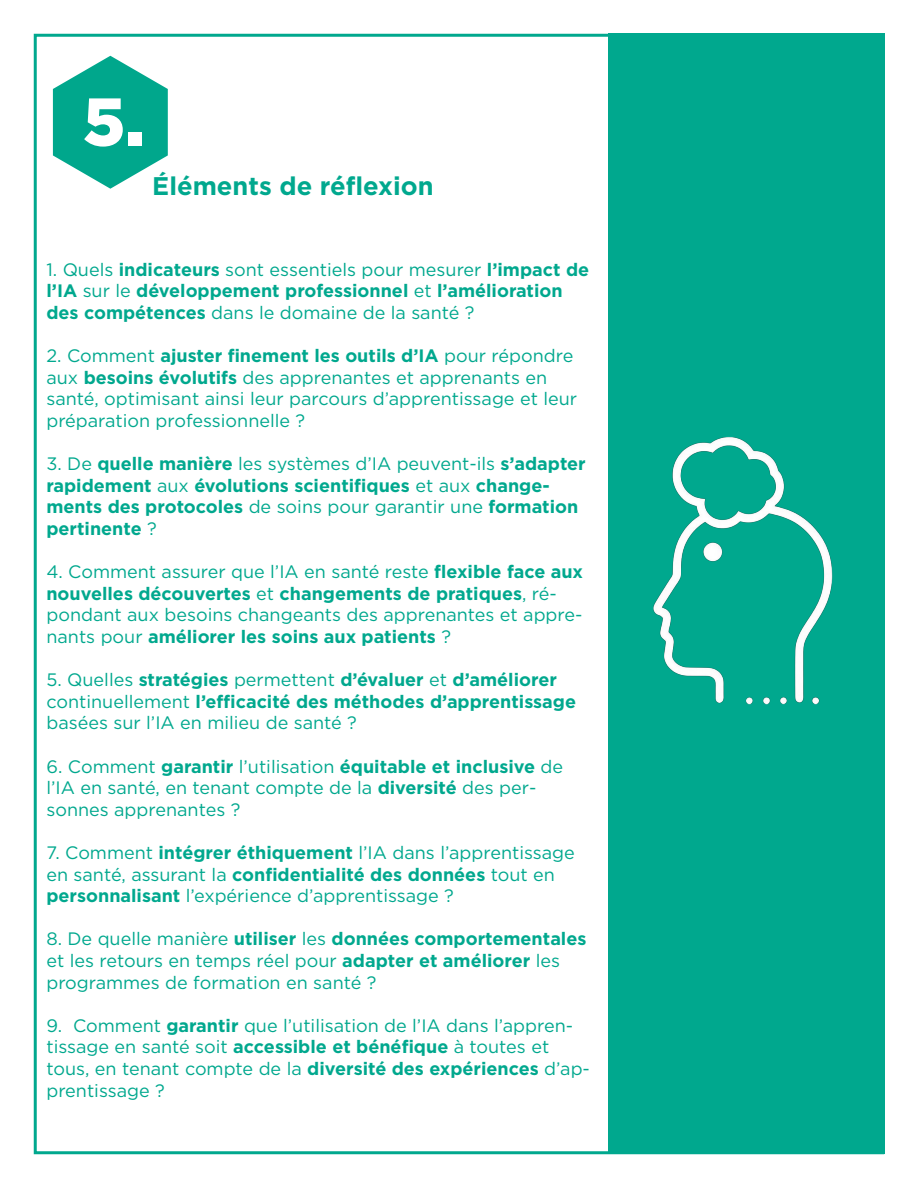
<style>
.page{position:relative;width:918px;height:1188px;background:#fff}
.page>*{position:absolute;margin:0;border:0;box-sizing:border-box;transform-origin:0 0}
.t1{font:900 67.5px "Gotham";color:#fff}
.t2{font:700 25.5px "Gotham";color:#00a88e}
.t3{font:18px/21.6px "Gotham";color:#00a88e}
.t4{font:700 18px/21.6px "Gotham";color:#00a88e}
.s1{font-weight:400}
.s2{font-weight:700}
</style>
<div class="page">
<div style="left:608px;top:34px;width:276px;height:1120px;background:#00a88e"></div>
<svg style="left:53px;top:56px;width:115px;height:133px"></svg>
<img style="left:653px;top:293px;width:232px;height:567px">
<p class="t1" style="left:83px;top:75px;width:63px">5.</p>
<p class="t2" style="left:152px;top:169px;width:283px">Éléments de réflexion</p>
<p class="t4" style="left:46px;top:258px;width:544px"><span class="s1">1. Quels</span> indicateurs <span class="s1">sont essentiels pour mesurer</span> l’impact de l’IA <span class="s1">sur le</span> développement professionnel <span class="s1">et</span> l’amélioration des compétences <span class="s1">dans le domaine de la santé ?</span></p>
<p class="t3" style="left:46px;top:345px;width:532px">2. Comment <span class="s2">ajuster finement les outils d’IA</span> pour répondre aux <span class="s2">besoins évolutifs</span> des apprenantes et apprenants en santé, optimisant ainsi leur parcours d’apprentissage et leur préparation professionnelle ?</p>
<p class="t4" style="left:46px;top:453px;width:541px"><span class="s1">3. De</span> quelle manière <span class="s1">les systèmes d’IA peuvent-ils</span> s’adapter rapidement <span class="s1">aux</span> évolutions scientifiques <span class="s1">et aux</span> change&shy;ments des protocoles <span class="s1">de soins pour garantir une</span> formation pertinente <span class="s1">?</span></p>
<p class="t3" style="left:46px;top:561px;width:538px">4. Comment assurer que l’IA en santé reste <span class="s2">flexible face aux nouvelles découvertes</span> et <span class="s2">changements de pratiques</span>, ré&shy;pondant aux besoins changeants des apprenantes et appre&shy;nants pour <span class="s2">améliorer les soins aux patients</span> ?</p>
<p class="t4" style="left:46px;top:669px;width:531px"><span class="s1">5. Quelles</span> stratégies <span class="s1">permettent</span> d’évaluer <span class="s1">et</span> d’améliorer <span class="s1">continuellement</span> l’efficacité des méthodes d’apprentissage <span class="s1">basées sur l’IA en milieu de santé ?</span></p>
<p class="t3" style="left:46px;top:755px;width:518px">6. Comment <span class="s2">garantir</span> l’utilisation <span class="s2">équitable et inclusive</span> de l’IA en santé, en tenant compte de la <span class="s2">diversité</span> des per&shy;sonnes apprenantes ?</p>
<p class="t3" style="left:46px;top:841px;width:530px">7. Comment <span class="s2">intégrer éthiquement</span> l’IA dans l’apprentissage en santé, assurant la <span class="s2">confidentialité des données</span> tout en <span class="s2">personnalisant</span> l’expérience d’apprentissage ?</p>
<p class="t3" style="left:46px;top:928px;width:542px">8. De quelle manière <span class="s2">utiliser</span> les <span class="s2">données comportementales </span>et les retours en temps réel pour <span class="s2">adapter et améliorer</span> les programmes de formation en santé ?</p>
<p class="t3" style="left:46px;top:1014px;width:545px">9. Comment <span class="s2">garantir</span> que l’utilisation de l’IA dans l’appren&shy;tissage en santé soit <span class="s2">accessible et bénéfique</span> à toutes et tous, en tenant compte de la <span class="s2">diversité des expériences</span> d’ap&shy;prentissage ?</p>
</div>
